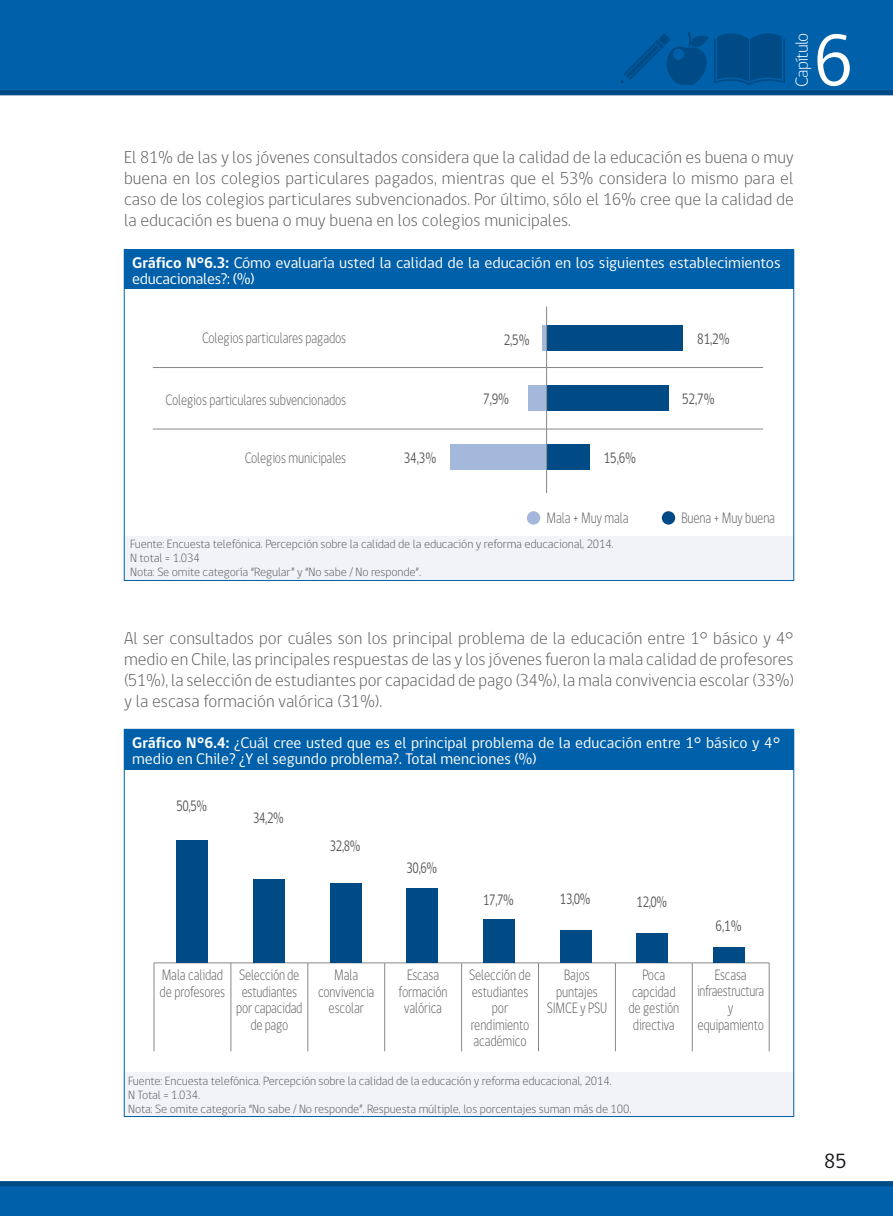
<style>
.page{position:relative;width:893px;height:1216px;background:#fff}
.page>*{position:absolute;margin:0;border:0;box-sizing:border-box;transform-origin:0 0}
.t1{font:74.55px "gob CL";color:#fff}
.t2{font:21px "gob CL";color:#1a171c}
.t3{font:300 17.85px "gob CL";letter-spacing:-.05em;color:#fff}
.t4{font:300 17.5px/21px "gob CL";color:#58585a;text-align:justify}
.t5{font:15.75px/15.8px "gob CL";letter-spacing:-.005em;color:#fff}
.t6{font:300 15.4px/16.6px "gob CL";letter-spacing:-.01em;color:#58585a;text-align:center;scale:.8 1}
.t7{font:15.4px "gob CL";letter-spacing:-.03em;color:#58585a;scale:.78 1}
.t8{font:300 15.4px/16.6px "gob CL";letter-spacing:-.03em;color:#58585a;text-align:center;scale:.8 1}
.t9{font:15.4px "gob CL";letter-spacing:-.03em;color:#58585a;scale:.8 1}
.t10{font:300 12.25px/14px "gob CL";letter-spacing:-.01em;color:#58585a}
.s1{font-weight:700}
</style>
<div class="page">
<div style="left:0;top:0;width:893px;height:95px;background:#0060a9"></div>
<svg style="left:0;top:1181px;width:893px;height:34px;background:#005da3"></svg>
<svg style="left:621px;top:28px;width:164px;height:58px;background:#005597"></svg>
<div style="left:124px;top:536px;width:670px;height:44px;background:#f1f3f9"></div>
<div style="left:124px;top:249px;width:670px;height:40px;background:#0060a9"></div>
<div style="left:527px;top:511px;width:13px;height:13px;background:#a4b8db;border-radius:50%"></div>
<div style="left:662px;top:511px;width:13px;height:13px;background:#004b86;border-radius:50%"></div>
<div style="left:547px;top:324px;width:136px;height:26px;background:#004b86"></div>
<div style="left:542px;top:324px;width:5px;height:26px;background:#a4b8db"></div>
<div style="left:547px;top:385px;width:122px;height:26px;background:#004b86"></div>
<div style="left:528px;top:385px;width:19px;height:26px;background:#a4b8db"></div>
<div style="left:547px;top:443px;width:43px;height:26px;background:#004b86"></div>
<div style="left:450px;top:443px;width:97px;height:26px;background:#a4b8db"></div>
<hr style="left:546px;top:306px;width:1px;height:187px;background:#87888a">
<hr style="left:153px;top:367px;width:610px;height:1px;background:#87888a">
<hr style="left:153px;top:429px;width:610px;height:1px;background:#87888a">
<div style="left:124px;top:1071px;width:670px;height:45px;background:#f1f3f9"></div>
<hr style="left:154px;top:962px;width:77px;height:1px;background:#87888a">
<hr style="left:154px;top:963px;width:1px;height:88px;background:#87888a">
<hr style="left:231px;top:962px;width:77px;height:1px;background:#87888a">
<hr style="left:231px;top:963px;width:1px;height:88px;background:#87888a">
<hr style="left:308px;top:962px;width:77px;height:1px;background:#87888a">
<hr style="left:307px;top:963px;width:1px;height:88px;background:#87888a">
<hr style="left:385px;top:962px;width:77px;height:1px;background:#87888a">
<hr style="left:384px;top:963px;width:1px;height:88px;background:#87888a">
<hr style="left:462px;top:962px;width:76px;height:1px;background:#87888a">
<hr style="left:461px;top:963px;width:1px;height:88px;background:#87888a">
<hr style="left:538px;top:962px;width:77px;height:1px;background:#87888a">
<hr style="left:538px;top:963px;width:1px;height:88px;background:#87888a">
<hr style="left:615px;top:962px;width:77px;height:1px;background:#87888a">
<hr style="left:615px;top:963px;width:1px;height:88px;background:#87888a">
<hr style="left:692px;top:962px;width:77px;height:1px;background:#87888a">
<hr style="left:692px;top:963px;width:1px;height:88px;background:#87888a">
<hr style="left:769px;top:963px;width:1px;height:88px;background:#87888a">
<div style="left:124px;top:729px;width:670px;height:40px;background:#0060a9"></div>
<div style="left:177px;top:840px;width:31px;height:122px;background:#004b86"></div>
<div style="left:330px;top:883px;width:31px;height:79px;background:#004b86"></div>
<div style="left:483px;top:919px;width:31px;height:43px;background:#004b86"></div>
<div style="left:637px;top:933px;width:31px;height:29px;background:#004b86"></div>
<div style="left:253px;top:879px;width:31px;height:83px;background:#004b86"></div>
<div style="left:407px;top:888px;width:31px;height:74px;background:#004b86"></div>
<div style="left:560px;top:930px;width:31px;height:32px;background:#004b86"></div>
<div style="left:713px;top:947px;width:32px;height:15px;background:#004b86"></div>
<p class="t3" style="left:790px;top:87px;width:56px;rotate:-90deg">Capítulo</p>
<h1 class="t1" style="left:814px;top:10px;width:42px">6</h1>
<p class="t4" style="left:124px;top:147px;width:671px">El 81% de las y los jóvenes consultados considera que la calidad de la educación es buena o muy buena en los colegios particulares pagados, mientras que el 53% considera lo mismo para el caso de los colegios particulares subvencionados. Por último, sólo el 16% cree que la calidad de la educación es buena o muy buena en los colegios municipales.</p>
<p class="t5" style="left:132px;top:255px;width:650px"><span class="s1">Gráfico N°6.3:</span> Cómo evaluaría usted la calidad de la educación en los siguientes establecimientos educacionales?: (%)</p>
<p class="t6" style="left:202px;top:330px;width:182px">Colegios particulares pagados</p>
<p class="t9" style="left:504px;top:329px;width:34px">2,5%</p>
<p class="t9" style="left:697px;top:328px;width:42px">81,2%</p>
<p class="t6" style="left:166px;top:391px;width:227px">Colegios particulares subvencionados</p>
<p class="t9" style="left:483px;top:388px;width:34px">7,9%</p>
<p class="t9" style="left:682px;top:388px;width:42px">52,7%</p>
<p class="t6" style="left:245px;top:450px;width:128px">Colegios municipales</p>
<p class="t9" style="left:404px;top:447px;width:42px">34,3%</p>
<p class="t9" style="left:604px;top:447px;width:42px">15,6%</p>
<p class="t6" style="left:546px;top:510px;width:104px">Mala + Muy mala</p>
<p class="t6" style="left:681px;top:510px;width:119px">Buena + Muy buena</p>
<p class="t10" style="left:130px;top:537px;width:485px">Fuente: Encuesta telefónica. Percepción sobre la calidad de la educación y reforma educacional, 2014.<br>N total = 1.034<br>Nota: Se omite categoría “Regular” y “No sabe / No responde”.</p>
<p class="t4" style="left:124px;top:628px;width:671px">Al ser consultados por cuáles son los principal problema de la educación entre 1° básico y 4° medio en Chile, las principales respuestas de las y los jóvenes fueron la mala calidad de profesores (51%), la selección de estudiantes por capacidad de pago (34%), la mala convivencia escolar (33%) y la escasa formación valórica (31%).</p>
<p class="t5" style="left:132px;top:735px;width:649px"><span class="s1">Gráfico N°6.4:</span> ¿Cuál cree usted que es el principal problema de la educación entre 1° básico y 4° medio en Chile? ¿Y el segundo problema?. Total menciones (%)</p>
<p class="t7" style="left:177px;top:795px;width:41px">50,5%</p>
<p class="t7" style="left:253px;top:807px;width:41px">34,2%</p>
<p class="t7" style="left:330px;top:835px;width:41px">32,8%</p>
<p class="t7" style="left:407px;top:857px;width:41px">30,6%</p>
<p class="t7" style="left:560px;top:888px;width:41px">13,0%</p>
<p class="t7" style="left:483px;top:889px;width:41px">17,7%</p>
<p class="t7" style="left:637px;top:891px;width:41px">12,0%</p>
<p class="t9" style="left:716px;top:915px;width:34px">6,1%</p>
<p class="t6" style="left:160px;top:966px;width:84px;text-align:left">Mala calidad de profesores</p>
<p class="t6" style="left:236px;top:966px;width:84px">Selección de estudiantes por capacidad de pago</p>
<p class="t6" style="left:318px;top:966px;width:72px">Mala convivencia escolar</p>
<p class="t6" style="left:399px;top:966px;width:63px">Escasa formación valórica</p>
<p class="t6" style="left:469px;top:966px;width:78px">Selección de estudiantes por rendimiento académico</p>
<p class="t6" style="left:547px;top:966px;width:77px">Bajos puntajes<br>SIMCE y PSU</p>
<p class="t6" style="left:628px;top:966px;width:65px">Poca capcidad de gestión directiva</p>
<p class="t8" style="left:697px;top:966px;width:85px">Escasa infraestructura y equipamiento</p>
<p class="t10" style="left:128px;top:1073px;width:504px">Fuente: Encuesta telefónica. Percepción sobre la calidad de la educación y reforma educacional, 2014.<br>N Total = 1.034.<br>Nota: Se omite categoría “No sabe / No responde”. Respuesta múltiple, los porcentajes suman más de 100.</p>
<p class="t2" style="left:824px;top:1146px;width:24px">85</p>
</div>
